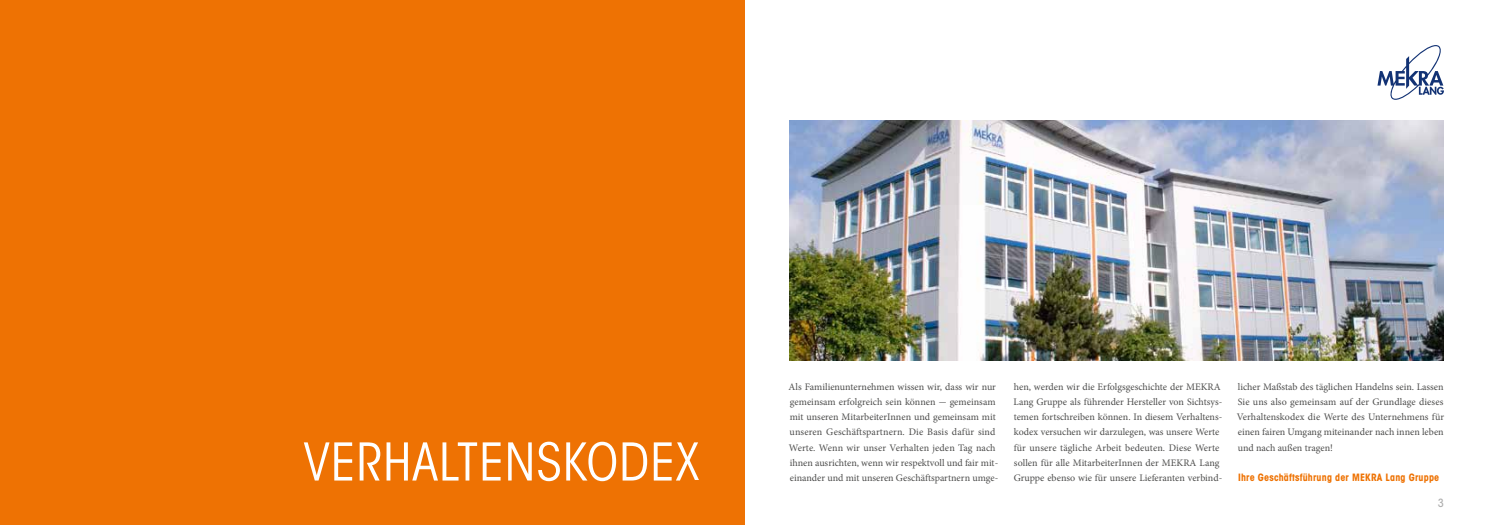
<style>
.page{position:relative;width:1489px;height:525px;background:#fff}
.page>*{position:absolute;margin:0;border:0;box-sizing:border-box;transform-origin:0 0}
.t1{font:condensed 51.5px "ITC Avant Garde Std";letter-spacing:.02em;color:#fff}
.t2{font:500 condensed 11.25px "ITC Avant Garde Std";color:#aeaeae}
.t3{font:10px/15px "Minion Pro";color:#4d4d4c}
.t4{font:700 condensed 10px "ITC Avant Garde Std";letter-spacing:.02em;color:#ee7203}
</style>
<div class="page">
<div style="left:0;top:0;width:744px;height:524px;background:#ee7203"></div>
<svg style="left:1377px;top:45px;width:66px;height:55px"></svg>
<img style="left:789px;top:120px;width:654px;height:240px">
<h1 class="t1" style="left:304px;top:430px;width:397px">VERHALTENSKODEX</h1>
<p class="t3" style="left:788px;top:379px;width:211px">Als Familienunternehmen wissen wir, dass wir nur gemeinsam erfolgreich sein können - gemeinsam mit unseren MitarbeiterInnen und gemeinsam mit unseren Geschäftspartnern. Die Basis dafür sind Werte. Wenn wir unser Verhalten jeden Tag nach ihnen ausrichten, wenn wir respektvoll und fair mit&shy;einander und mit unseren Geschäftspartnern umge-</p>
<p class="t3" style="left:1013px;top:379px;width:210px">hen, werden wir die Erfolgsgeschichte der MEKRA Lang Gruppe als führender Hersteller von Sichtsys&shy;temen fortschreiben können. In diesem Verhaltens&shy;kodex versuchen wir darzulegen, was unsere Werte für unsere tägliche Arbeit bedeuten. Diese Werte sollen für alle MitarbeiterInnen der MEKRA Lang Gruppe ebenso wie für unsere Lieferanten verbind-</p>
<p class="t3" style="left:1236px;top:379px;width:209px;text-align:justify">licher Maßstab des täglichen Handelns sein. Lassen Sie uns also gemeinsam auf der Grundlage dieses Verhaltenskodex die Werte des Unternehmens für einen fairen Umgang miteinander nach innen leben und nach außen tragen!</p>
<p class="t4" style="left:1237px;top:470px;width:203px">Ihre Geschäftsführung der MEKRA Lang Gruppe</p>
<p class="t2" style="left:1437px;top:495px;width:7px">3</p>
</div>
